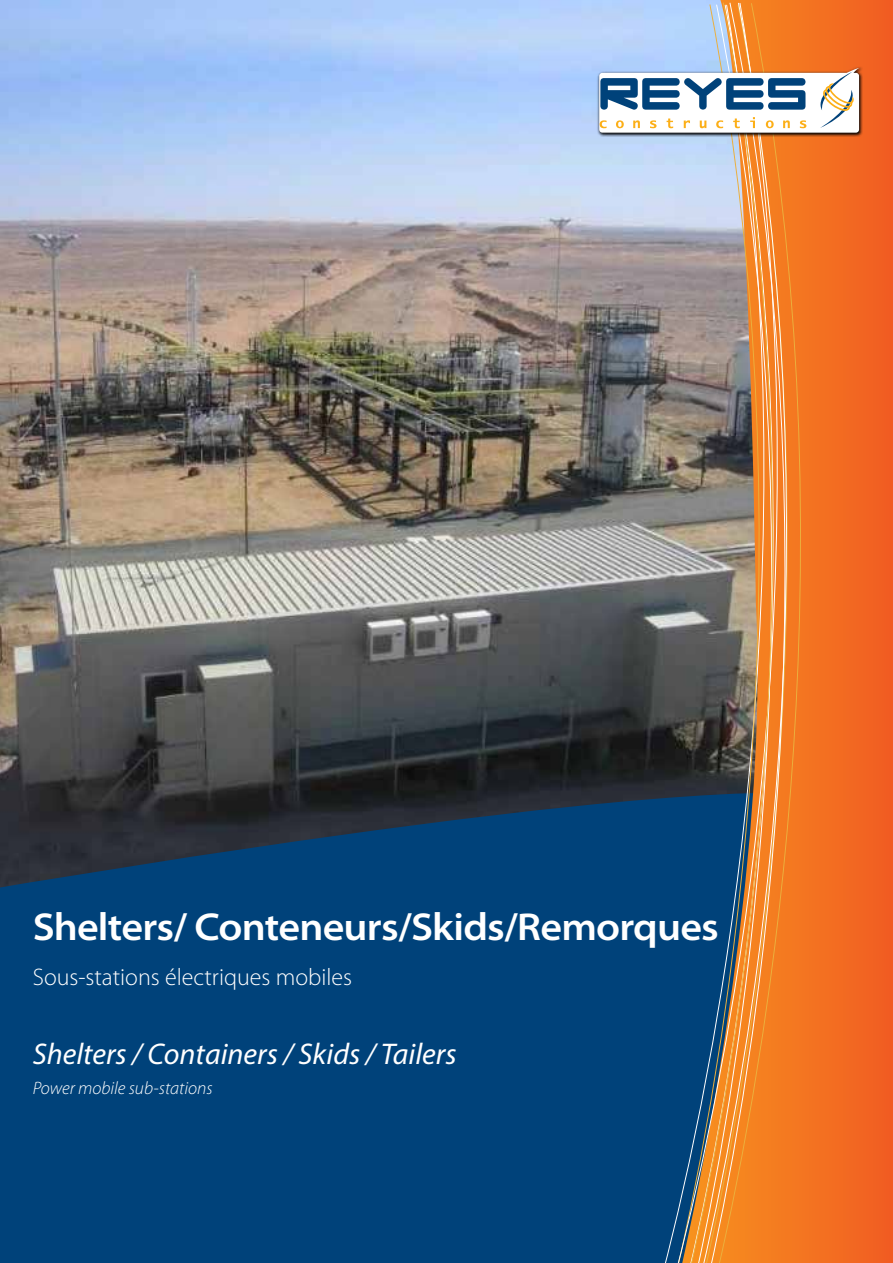
<style>
.page{position:relative;width:893px;height:1263px;background:#fff}
.page>*{position:absolute;margin:0;border:0;box-sizing:border-box;transform-origin:0 0}
.t1{font:600 semi-expanded 39px "Myriad Pro";letter-spacing:-.02em;color:#fff}
.t2{font:italic 30px "Myriad Pro";color:#fff}
.t3{font:300 24px "Myriad Pro";color:#fff}
.t4{font:italic 300 18px "Myriad Pro";color:#fff}
</style>
<div class="page">
<img style="left:0;top:0;width:682px;height:776px">
<svg style="left:0;top:776px;width:662px;height:487px;background:#053e70"></svg>
<div style="left:682px;top:0;width:211px;height:1263px;background:#f16122"></div>
<svg style="left:662px;top:4px;width:13px;height:1259px;background:#526d85"></svg>
<svg style="left:675px;top:2px;width:14px;height:1261px;background:#577087"></svg>
<div style="left:844px;top:3px;width:14px;height:1260px;background:#f26822"></div>
<div style="left:830px;top:2px;width:14px;height:1261px;background:#f36c21"></div>
<svg style="left:689px;top:2px;width:141px;height:1261px;background:#c17d4a"></svg>
<img style="left:595px;top:63px;width:268px;height:74px">
<svg style="left:599px;top:68px;width:260px;height:65px"></svg>
<p class="t1" style="left:33px;top:902px;width:688px">Shelters/ Conteneurs/Skids/Remorques</p>
<p class="t3" style="left:33px;top:962px;width:321px">Sous-stations électriques mobiles</p>
<p class="t2" style="left:33px;top:1035px;width:425px">Shelters / Containers / Skids / Tailers</p>
<p class="t4" style="left:33px;top:1077px;width:182px">Power mobile sub-stations</p>
</div>
